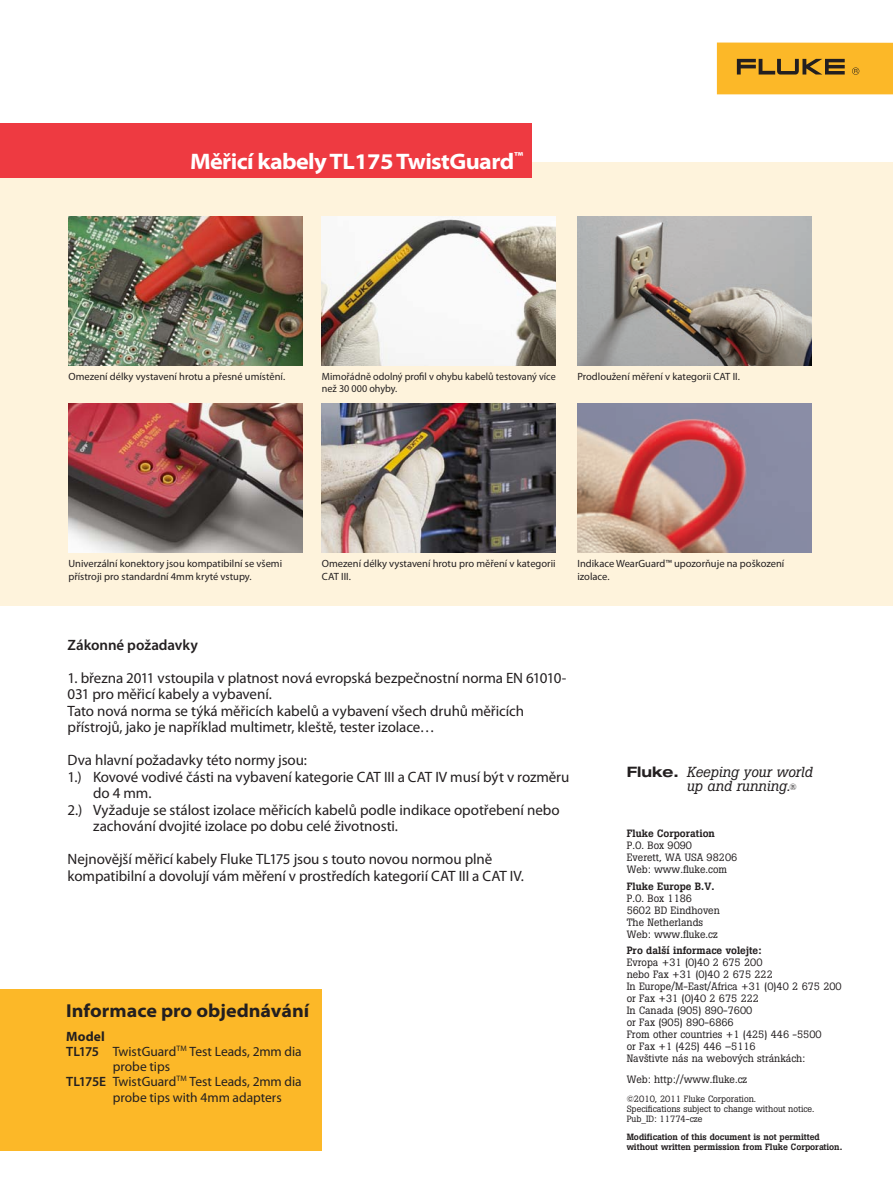
<style>
.page{position:relative;width:893px;height:1191px;background:#fff}
.page>*{position:absolute;margin:0;border:0;box-sizing:border-box;transform-origin:0 0}
.t1{font:700 semi-expanded 22.5px "Myriad Pro";letter-spacing:-.025em;color:#fff}
.t2{font:700 semi-expanded 18.75px "Myriad Pro";color:#231f20}
.t3{font:15px/16.5px "Myriad Pro";letter-spacing:-.005em;color:#231f20}
.t4{font:600 15px "Myriad Pro";letter-spacing:-.005em;color:#231f20}
.t5{font:italic 14.4px/14.4px "Boton Pro";color:#231f20}
.t6{font:13.5px "Myriad Pro";letter-spacing:-.005em;color:#231f20}
.t7{font:700 13.5px "Myriad Pro";letter-spacing:.005em;color:#231f20}
.t8{font:10.5px/12px "Boton Pro";color:#231f20}
.t9{font:10.5px/12.6px "Myriad Pro";color:#231f20}
.t10{font:10.5px/12.6px "Myriad Pro";color:#231f20;scale:.96 1}
.t11{font:500 10.5px "Boton Pro";color:#231f20}
.t12{font:9px/9.8px "Boton Pro";color:#231f20}
.t13{font:500 9px/9.8px "Boton Pro";letter-spacing:-.005em;color:#231f20}
.s1{font-weight:600}
.s2{font-family:"Helvetica Neue LT Std";font-weight:700;font-style:normal;font-stretch:expanded}
.s3{font-style:normal;font-size:9px}
</style>
<div class="page">
<div style="left:0;top:162px;width:893px;height:443px;background:#fef3dc"></div>
<img style="left:322px;top:404px;width:234px;height:149px">
<img style="left:577px;top:217px;width:234px;height:148px">
<img style="left:68px;top:404px;width:234px;height:149px">
<img style="left:577px;top:404px;width:234px;height:149px">
<img style="left:68px;top:217px;width:234px;height:148px">
<img style="left:322px;top:217px;width:234px;height:148px">
<div style="left:0;top:123px;width:532px;height:55px;background:#ee3a41"></div>
<div style="left:0;top:988px;width:322px;height:162px;background:#fcb828"></div>
<div style="left:717px;top:43px;width:176px;height:51px;background:#fcb828"></div>
<svg style="left:737px;top:59px;width:108px;height:16px"></svg>
<svg style="left:852px;top:67px;width:7px;height:8px"></svg>
<h1 class="t1" style="left:190px;top:152px;width:334px">Měřicí kabely TL175 TwistGuard<sup>™</sup></h1>
<p class="t9" style="left:68px;top:371px;width:218px">Omezení délky vystavení hrotu a přesné umístění.</p>
<p class="t10" style="left:322px;top:371px;width:245px">Mimořádně odolný profil v ohybu kabelů testovaný více než 30 000 ohyby.</p>
<p class="t9" style="left:577px;top:371px;width:164px">Prodloužení měření v kategorii CAT II.</p>
<p class="t9" style="left:68px;top:558px;width:215px">Univerzální konektory jsou kompatibilní se všemi přístroji pro standardní 4mm kryté vstupy.</p>
<p class="t9" style="left:577px;top:558px;width:208px">Indikace WearGuard™ upozorňuje na poškození izolace.</p>
<p class="t9" style="left:322px;top:558px;width:235px">Omezení délky vystavení hrotu pro měření v kategorii<br>CAT III.</p>
<p class="t4" style="left:68px;top:639px;width:132px">Zákonné požadavky</p>
<p class="t3" style="left:68px;top:670px;width:500px">1. března 2011 vstoupila v platnost nová evropská bezpečnostní norma EN 61010- 031 pro měřicí kabely a vybavení.<br>Tato nová norma se týká měřicích kabelů a vybavení všech druhů měřicích přístrojů, jako je například multimetr, kleště, tester izolace…</p>
<p class="t3" style="left:68px;top:753px;width:241px">Dva hlavní požadavky této normy jsou:</p>
<p class="t3" style="left:68px;top:769px;width:503px">1.) Kovové vodivé části na vybavení kategorie CAT III a CAT IV musí být v rozměru</p>
<p class="t3" style="left:93px;top:786px;width:60px">do 4 mm.</p>
<p class="t3" style="left:68px;top:802px;width:494px">2.) Vyžaduje se stálost izolace měřicích kabelů podle indikace opotřebení nebo</p>
<p class="t3" style="left:93px;top:819px;width:306px">zachování dvojité izolace po dobu celé životnosti.</p>
<p class="t3" style="left:68px;top:852px;width:458px">Nejnovější měřicí kabely Fluke TL175 jsou s touto novou normou plně kompatibilní a dovolují vám měření v prostředích kategorií CAT III a CAT IV.</p>
<p class="t2" style="left:66px;top:1003px;width:245px">Informace pro objednávání</p>
<p class="t7" style="left:66px;top:1030px;width:40px">Model</p>
<p class="t6" style="left:66px;top:1045px;width:237px"><span class="s1">TL175</span> TwistGuard<sup>TM</sup> Test Leads, 2mm dia</p>
<p class="t6" style="left:113px;top:1060px;width:59px">probe tips</p>
<p class="t6" style="left:66px;top:1075px;width:237px"><span class="s1">TL175E</span> TwistGuard<sup>TM</sup> Test Leads, 2mm dia</p>
<p class="t6" style="left:113px;top:1092px;width:171px">probe tips with 4mm adapters</p>
<p class="t5" style="left:687px;top:766px;width:127px;text-indent:-60px"><span class="s2">Fluke.</span> Keeping your world up and running.<span class="s3">®</span></p>
<p class="t11" style="left:627px;top:829px;width:90px">Fluke Corporation</p>
<p class="t8" style="left:627px;top:840px;width:112px">P.O. Box 9090<br>Everett, WA USA 98206<br>Web: www.fluke.com</p>
<p class="t11" style="left:627px;top:882px;width:89px">Fluke Europe B.V.</p>
<p class="t8" style="left:627px;top:893px;width:95px">P.O. Box 1186<br>5602 BD Eindhoven<br>The Netherlands<br>Web: www.fluke.cz</p>
<p class="t11" style="left:627px;top:946px;width:137px">Pro další informace volejte:</p>
<p class="t8" style="left:627px;top:957px;width:217px">Evropa +31 (0)40 2 675 200<br>nebo Fax +31 (0)40 2 675 222<br>In Europe/M-East/Africa +31 (0)40 2 675 200 or Fax +31 (0)40 2 675 222<br>In Canada (905) 890-7600<br>or Fax (905) 890-6866<br>From other countries +1 (425) 446 -5500<br>or Fax +1 (425) 446 –5116<br>Navštivte nás na webových stránkách:</p>
<p class="t8" style="left:627px;top:1074px;width:122px">Web: http://www.fluke.cz</p>
<p class="t12" style="left:627px;top:1095px;width:189px">©2010, 2011 Fluke Corporation.<br>Specifications subject to change without notice.<br>Pub_ID: 11774-cze</p>
<p class="t13" style="left:627px;top:1133px;width:217px">Modification of this document is not permitted without written permission from Fluke Corporation.</p>
</div>
